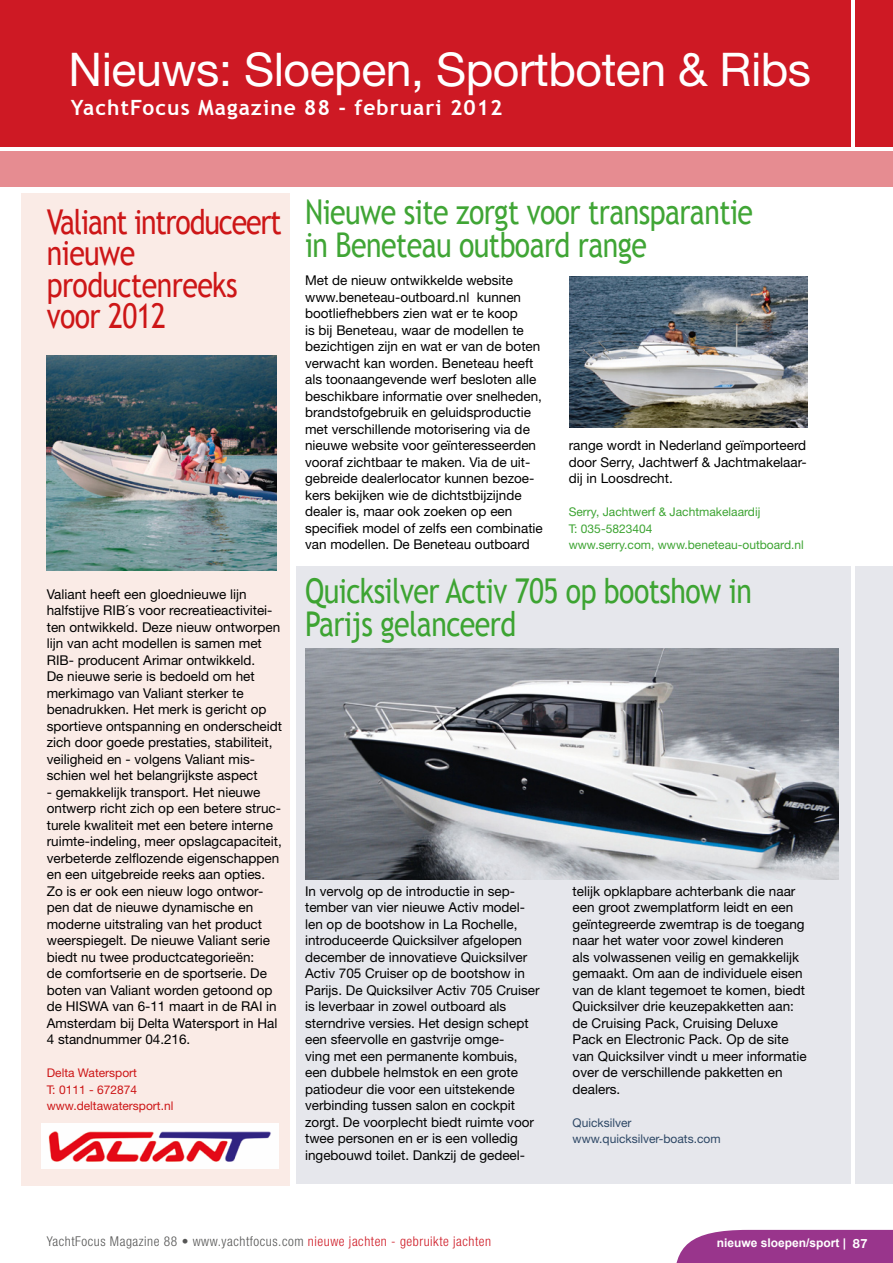
<style>
.page{position:relative;width:893px;height:1263px;background:#fff}
.page>*{position:absolute;margin:0;border:0;box-sizing:border-box;transform-origin:0 0}
.t1{font:46.5px "Helvetica Neue";letter-spacing:-.01em;color:#fff}
.t2{font:34.2px/33px "Trebuchet MS";letter-spacing:-.02em;color:#40a535;scale:.83 1}
.t3{font:34.2px/33px "Trebuchet MS";letter-spacing:-.02em;color:#3da432;scale:.83 1}
.t4{font:34.2px/31.5px "Trebuchet MS";letter-spacing:-.02em;color:#cd1617;scale:.83 1}
.t5{font:700 21px "Trebuchet MS";letter-spacing:.05em;color:#fff}
.t6{font:13.5px/16.5px "Helvetica Neue";color:#000}
.t7{font:300 condensed 13.5px "Helvetica Neue";letter-spacing:.04em;color:#565655}
.t8{font:12px/16.5px "Helvetica Neue";color:#3da432}
.t9{font:12px/16.5px "Helvetica Neue";color:#cd1617}
.t10{font:12px/16.5px "Helvetica Neue";color:#2d4765}
.t11{font:700 12px "Arial";color:#fff}
.s1{color:#ce1924}
.s2{font-family:"Helvetica Neue";font-size:12.75px}
</style>
<div class="page">
<div style="left:0;top:0;width:850px;height:147px;background:#ce1924"></div>
<div style="left:855px;top:0;width:38px;height:147px;background:#ce1924"></div>
<div style="left:0;top:151px;width:893px;height:36px;background:#e68c91"></div>
<div style="left:676px;top:1230px;width:217px;height:33px;background:#99358c"></div>
<div style="left:21px;top:193px;width:269px;height:993px;background:#faebe6"></div>
<div style="left:296px;top:566px;width:554px;height:617px;background:#e6e7ec"></div>
<div style="left:855px;top:566px;width:38px;height:617px;background:#e6e7ec"></div>
<img style="left:570px;top:276px;width:238px;height:151px">
<img style="left:47px;top:356px;width:230px;height:214px">
<img style="left:41px;top:1123px;width:238px;height:45px">
<img style="left:305px;top:648px;width:534px;height:231px">
<h1 class="t1" style="left:69px;top:42px;width:744px">Nieuws: Sloepen, Sportboten &amp; Ribs</h1>
<h3 class="t5" style="left:71px;top:94px;width:433px">YachtFocus Magazine 88 - februari 2012</h3>
<h2 class="t4" style="left:47px;top:206px;width:285px">Valiant introduceert nieuwe productenreeks voor 2012</h2>
<h2 class="t2" style="left:305px;top:195px;width:541px">Nieuwe site zorgt voor transparantie in Beneteau outboard range</h2>
<p class="t6" style="left:305px;top:272px;width:239px">Met de nieuw ontwikkelde website www.beneteau-outboard.nl kunnen bootliefhebbers zien wat er te koop<br>is bij Beneteau, waar de modellen te bezichtigen zijn en wat er van de boten verwacht kan worden. Beneteau heeft als toonaangevende werf besloten alle beschikbare informatie over snelheden, brandstofgebruik en geluidsproductie met verschillende motorisering via de nieuwe website voor geïnteresseerden vooraf zichtbaar te maken. Via de uit&shy;gebreide dealerlocator kunnen bezoe&shy;kers bekijken wie de dichtstbijzijnde dealer is, maar ook zoeken op een specifiek model of zelfs een combinatie van modellen. De Beneteau outboard</p>
<p class="t6" style="left:569px;top:437px;width:240px;text-align:justify">range wordt in Nederland geïmporteerd door Serry, Jachtwerf &amp; Jachtmakelaar&shy;dij in Loosdrecht.</p>
<p class="t8" style="left:569px;top:503px;width:237px">Serry, Jachtwerf &amp; Jachtmakelaardij<br>T: 035-5823404<br>www.serry.com, www.beneteau-outboard.nl</p>
<p class="t6" style="left:47px;top:585px;width:237px">Valiant heeft een gloednieuwe lijn halfstijve RIB´s voor recreatieactivitei&shy;ten ontwikkeld. Deze nieuw ontworpen lijn van acht modellen is samen met RIB- producent Arimar ontwikkeld.<br>De nieuwe serie is bedoeld om het merkimago van Valiant sterker te benadrukken. Het merk is gericht op sportieve ontspanning en onderscheidt zich door goede prestaties, stabiliteit, veiligheid en - volgens Valiant mis&shy;schien wel het belangrijkste aspect</p>
<p class="t6" style="left:47px;top:783px;width:237px">- gemakkelijk transport. Het nieuwe ontwerp richt zich op een betere struc&shy;turele kwaliteit met een betere interne ruimte-indeling, meer opslagcapaciteit, verbeterde zelflozende eigenschappen en een uitgebreide reeks aan opties.<br>Zo is er ook een nieuw logo ontwor&shy;pen dat de nieuwe dynamische en moderne uitstraling van het product weerspiegelt. De nieuwe Valiant serie biedt nu twee productcategorieën:<br>de comfortserie en de sportserie. De boten van Valiant worden getoond op de HISWA van 6-11 maart in de RAI in Amsterdam bij Delta Watersport in Hal 4 standnummer 04.216.</p>
<p class="t9" style="left:47px;top:1064px;width:128px">Delta Watersport<br>T: 0111 - 672874 www.deltawatersport.nl</p>
<h2 class="t3" style="left:305px;top:575px;width:540px">Quicksilver Activ 705 op bootshow in<br>Parijs gelanceerd</h2>
<p class="t6" style="left:305px;top:882px;width:236px">In vervolg op de introductie in sep&shy;tember van vier nieuwe Activ model&shy;len op de bootshow in La Rochelle, introduceerde Quicksilver afgelopen december de innovatieve Quicksilver Activ 705 Cruiser op de bootshow in Parijs. De Quicksilver Activ 705 Cruiser is leverbaar in zowel outboard als sterndrive versies. Het design schept een sfeervolle en gastvrije omge-<br>ving met een permanente kombuis, een dubbele helmstok en een grote patiodeur die voor een uitstekende verbinding tussen salon en cockpit zorgt. De voorplecht biedt ruimte voor twee personen en er is een volledig ingebouwd toilet. Dankzij de gedeel-</p>
<p class="t6" style="left:573px;top:882px;width:236px">telijk opklapbare achterbank die naar een groot zwemplatform leidt en een geïntegreerde zwemtrap is de toegang naar het water voor zowel kinderen<br>als volwassenen veilig en gemakkelijk gemaakt. Om aan de individuele eisen van de klant tegemoet te komen, biedt Quicksilver drie keuzepakketten aan: de Cruising Pack, Cruising Deluxe Pack en Electronic Pack. Op de site van Quicksilver vindt u meer informatie over de verschillende pakketten en dealers.</p>
<p class="t10" style="left:573px;top:1114px;width:149px">Quicksilver www.quicksilver-boats.com</p>
<p class="t7" style="left:47px;top:1233px;width:446px">YachtFocus Magazine 88 • www.yachtfocus.com <span class="s1">nieuwe jachten - gebruikte jachten</span></p>
<p class="t11" style="left:717px;top:1235px;width:152px">nieuwe sloepen/sport | <span class="s2">87</span></p>
</div>
